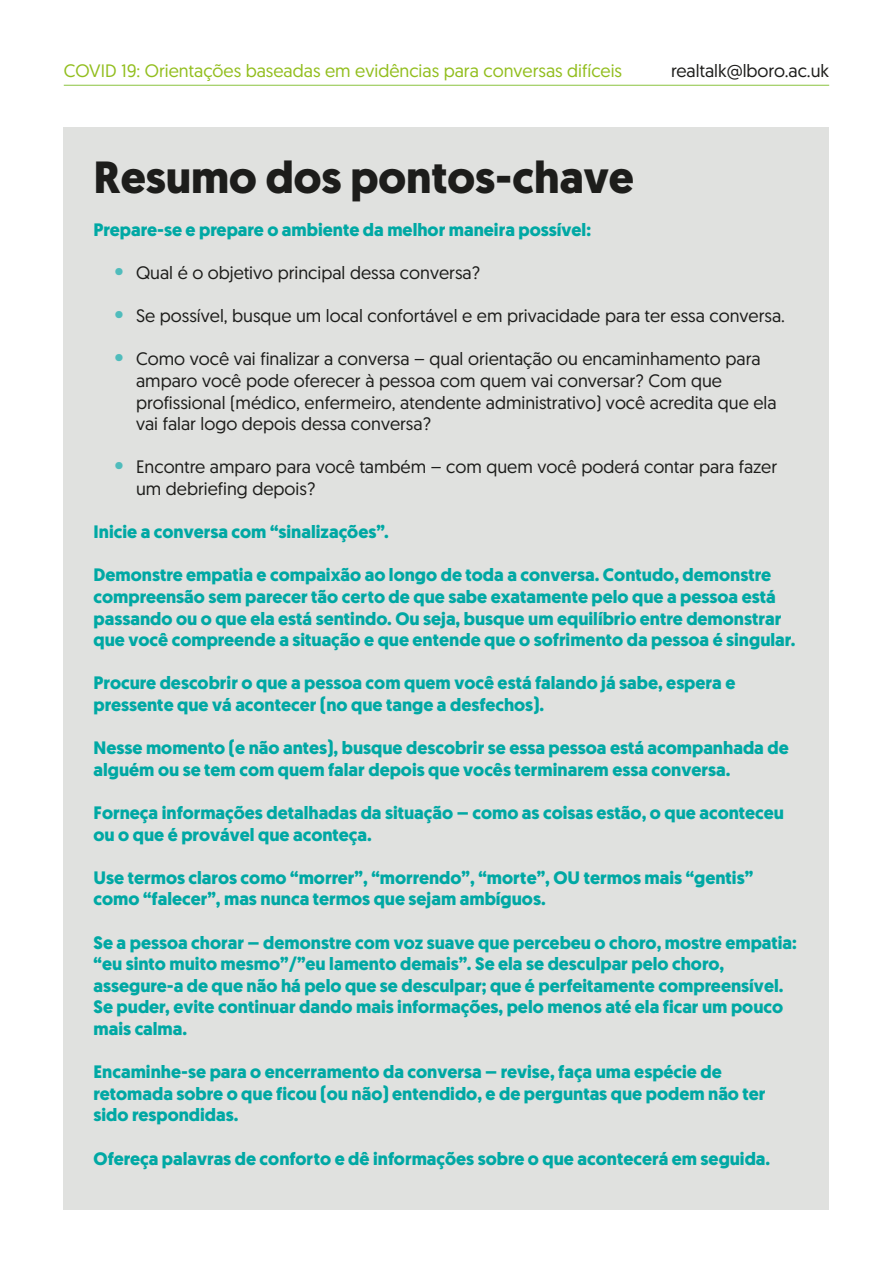
<style>
.page{position:relative;width:893px;height:1263px;background:#fff}
.page>*{position:absolute;margin:0;border:0;box-sizing:border-box;transform-origin:0 0}
.t1{font:700 45px "Geomanist";color:#1d1d1b}
.t2{font:700 18px/21.6px "Geomanist";color:#00a8a4}
.t3{font:18px/21.6px "Geomanist";color:#1d1d1b}
.t4{font:18px "Geomanist";color:#92be1e}
.s1{font-weight:700;font-size:21px;color:#50bcbc}
</style>
<div class="page">
<hr style="left:64px;top:85px;width:765px;height:1px;background:#8ac33f">
<div style="left:64px;top:128px;width:765px;height:1082px;background:#e0e1df"></div>
<p class="t4" style="left:64px;top:59px;width:560px">COVID 19: Orientações baseadas em evidências para conversas difíceis</p>
<p class="t3" style="left:671px;top:60px;width:160px">realtalk@lboro.ac.uk</p>
<p class="t1" style="left:94px;top:147px;width:542px">Resumo dos pontos-chave</p>
<p class="t2" style="left:94px;top:219px;width:499px">Prepare-se e prepare o ambiente da melhor maneira possível:</p>
<p class="t3" style="left:115px;top:261px;width:367px"><span class="s1">•</span> Qual é o objetivo principal dessa conversa?</p>
<p class="t3" style="left:115px;top:304px;width:672px"><span class="s1">•</span> Se possível, busque um local confortável e em privacidade para ter essa conversa.</p>
<p class="t3" style="left:136px;top:348px;width:642px;text-indent:-21px"><span class="s1">•</span> Como você vai finalizar a conversa – qual orientação ou encaminhamento para amparo você pode oferecer à pessoa com quem vai conversar? Com que profissional (médico, enfermeiro, atendente administrativo) você acredita que ela vai falar logo depois dessa conversa?</p>
<p class="t3" style="left:136px;top:456px;width:643px;text-indent:-21px"><span class="s1">•</span> Encontre amparo para você também – com quem você poderá contar para fazer um debriefing depois?</p>
<p class="t2" style="left:94px;top:521px;width:297px">Inicie a conversa com “sinalizações”.</p>
<p class="t2" style="left:94px;top:564px;width:703px">Demonstre empatia e compaixão ao longo de toda a conversa. Contudo, demonstre compreensão sem parecer tão certo de que sabe exatamente pelo que a pessoa está passando ou o que ela está sentindo. Ou seja, busque um equilíbrio entre demonstrar que você compreende a situação e que entende que o sofrimento da pessoa é singular.</p>
<p class="t2" style="left:94px;top:672px;width:643px">Procure descobrir o que a pessoa com quem você está falando já sabe, espera e pressente que vá acontecer (no que tange a desfechos).</p>
<p class="t2" style="left:94px;top:737px;width:697px">Nesse momento (e não antes), busque descobrir se essa pessoa está acompanhada de alguém ou se tem com quem falar depois que vocês terminarem essa conversa.</p>
<p class="t2" style="left:94px;top:802px;width:692px">Forneça informações detalhadas da situação – como as coisas estão, o que aconteceu ou o que é provável que aconteça.</p>
<p class="t2" style="left:94px;top:867px;width:661px">Use termos claros como “morrer”, “morrendo”, “morte”, OU termos mais “gentis” como “falecer”, mas nunca termos que sejam ambíguos.</p>
<p class="t2" style="left:94px;top:931px;width:705px">Se a pessoa chorar – demonstre com voz suave que percebeu o choro, mostre empatia: “eu sinto muito mesmo”/”eu lamento demais”. Se ela se desculpar pelo choro, assegure-a de que não há pelo que se desculpar; que é perfeitamente compreensível.<br>Se puder, evite continuar dando mais informações, pelo menos até ela ficar um pouco mais calma.</p>
<p class="t2" style="left:94px;top:1061px;width:673px">Encaminhe-se para o encerramento da conversa – revise, faça uma espécie de retomada sobre o que ficou (ou não) entendido, e de perguntas que podem não ter sido respondidas.</p>
<p class="t2" style="left:94px;top:1147px;width:678px">Ofereça palavras de conforto e dê informações sobre o que acontecerá em seguida.</p>
</div>
